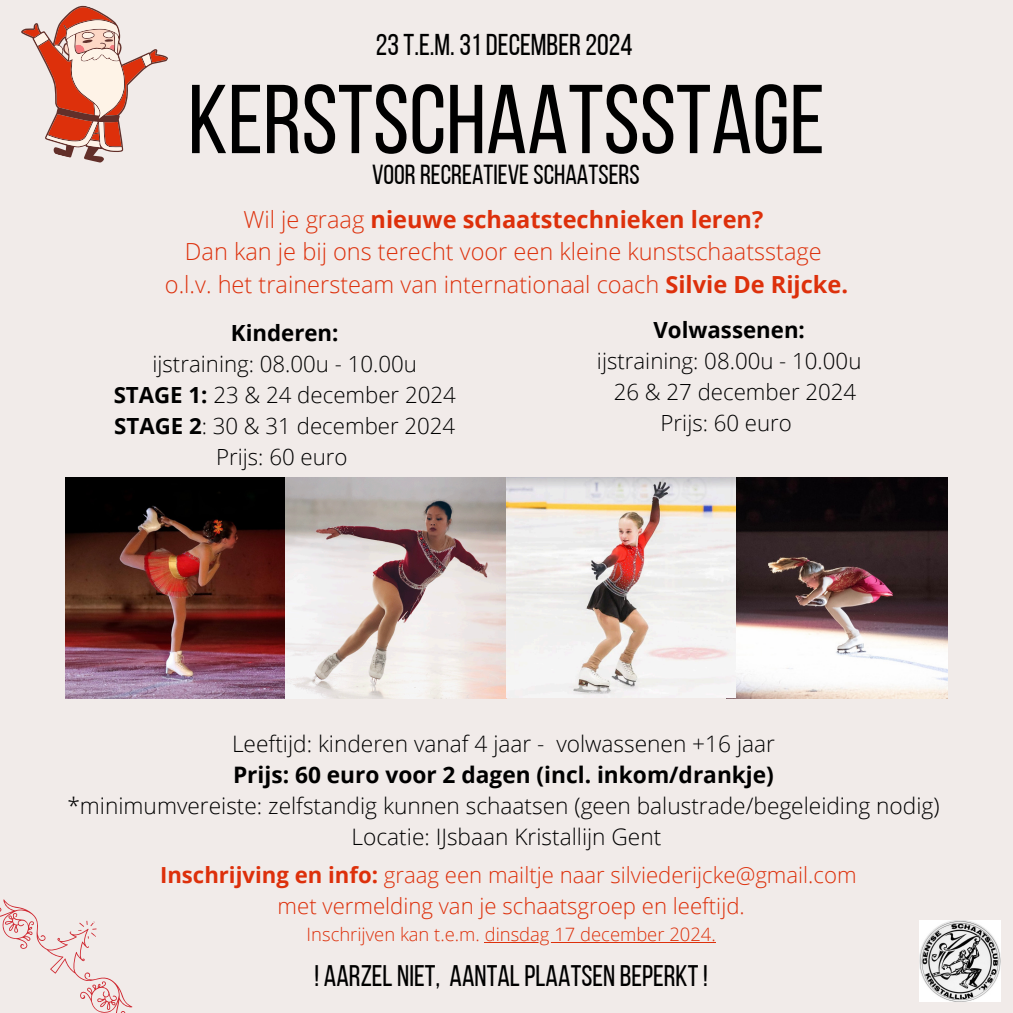
<style>
.page{position:relative;width:1013px;height:1013px;background:#fff}
.page>*{position:absolute;margin:0;border:0;box-sizing:border-box;transform-origin:0 0}
.t1{font:97.5px "Bebas Neue";color:#000}
.t2{font:30px "Bebas Neue";color:#000}
.t3{font:29.75px "Bebas Neue";color:#000}
.t4{font:27.5px "Bebas Neue";color:#000}
.t5{font:300 23.5px "Open Sans";color:#dd300b}
.t6{font:700 23.5px "Open Sans";color:#dd300b}
.t7{font:300 22.75px "Open Sans";color:#000}
.t8{font:700 22.75px "Open Sans";color:#000}
.t9{font:300 22.25px "Open Sans";color:#000}
.t10{font:700 22.25px "Open Sans";color:#000}
.t11{font:300 22.12px "Open Sans";color:#dd300b}
.t12{font:300 18.38px "Open Sans";color:#dd300b}
.s1{font-weight:300}
.s2{font-weight:700}
</style>
<div class="page">
<div style="left:0;top:0;width:1012px;height:1012px;background:#f1ebe9"></div>
<img style="left:919px;top:920px;width:81px;height:81px">
<img style="left:66px;top:478px;width:661px;height:220px">
<img style="left:727px;top:478px;width:220px;height:220px">
<svg style="left:0;top:899px;width:133px;height:113px"></svg>
<svg style="left:21px;top:5px;width:147px;height:158px"></svg>
<hr style="left:484px;top:942px;width:231px;height:1px;background:#dd300b">
<p class="t2" style="left:376px;top:32px;width:258px">23T.E.M.31DECEMBER 2024</p>
<p class="t1" style="left:188px;top:80px;width:638px">KERSTSCHAATSSTAGE</p>
<h2 class="t4" style="left:372px;top:163px;width:269px">VOORRECREATIEVESCHAATSERS</h2>
<p class="t6" style="left:243px;top:202px;width:521px"><span class="s1">Wil je graag</span> nieuwe schaatstechnieken leren?</p>
<p class="t5" style="left:185px;top:235px;width:638px">Dan kan je bij ons terecht voor een kleine kunstschaatsstage</p>
<p class="t5" style="left:165px;top:268px;width:684px">o.l.v. het trainersteam van internationaal coach <span class="s2">Silvie De Rijcke.</span></p>
<p class="t10" style="left:231px;top:317px;width:109px">Kinderen:</p>
<p class="t9" style="left:152px;top:348px;width:266px">ijstraining: 08.00u - 10.00u</p>
<p class="t9" style="left:114px;top:379px;width:344px"><span class="s2">STAGE 1:</span> 23 &amp; 24 december 2024</p>
<p class="t9" style="left:114px;top:410px;width:342px"><span class="s2">STAGE 2</span>: 30 &amp; 31 december 2024</p>
<p class="t9" style="left:216px;top:441px;width:133px">Prijs: 60 euro</p>
<p class="t10" style="left:653px;top:314px;width:153px">Volwassenen:</p>
<p class="t9" style="left:597px;top:345px;width:266px">ijstraining: 08.00u - 10.00u</p>
<p class="t9" style="left:613px;top:376px;width:244px">26 &amp; 27 december 2024</p>
<p class="t9" style="left:660px;top:407px;width:133px">Prijs: 60 euro</p>
<p class="t7" style="left:232px;top:728px;width:544px">Leeftijd: kinderen vanaf 4 jaar - volwassenen +16 jaar</p>
<p class="t8" style="left:233px;top:759px;width:542px">Prijs: 60 euro voor 2 dagen (incl. inkom/drankje)</p>
<p class="t7" style="left:67px;top:790px;width:873px">*minimumvereiste: zelfstandig kunnen schaatsen (geen balustrade/begeleiding nodig)</p>
<p class="t7" style="left:351px;top:820px;width:311px">Locatie: IJsbaan Kristallijn Gent</p>
<p class="t11" style="left:160px;top:859px;width:698px"><span class="s2">Inschrijving en info:</span> graag een mailtje naar silviederijcke@gmail.com</p>
<p class="t11" style="left:277px;top:890px;width:468px">met vermelding van je schaatsgroep en leeftijd.</p>
<p class="t12" style="left:307px;top:921px;width:410px">Inschrijven kan t.e.m. dinsdag 17 december 2024.</p>
<p class="t3" style="left:314px;top:964px;width:395px">! AARZEL NIET, AANTAL PLAATSEN BEPERKT!</p>
</div>
